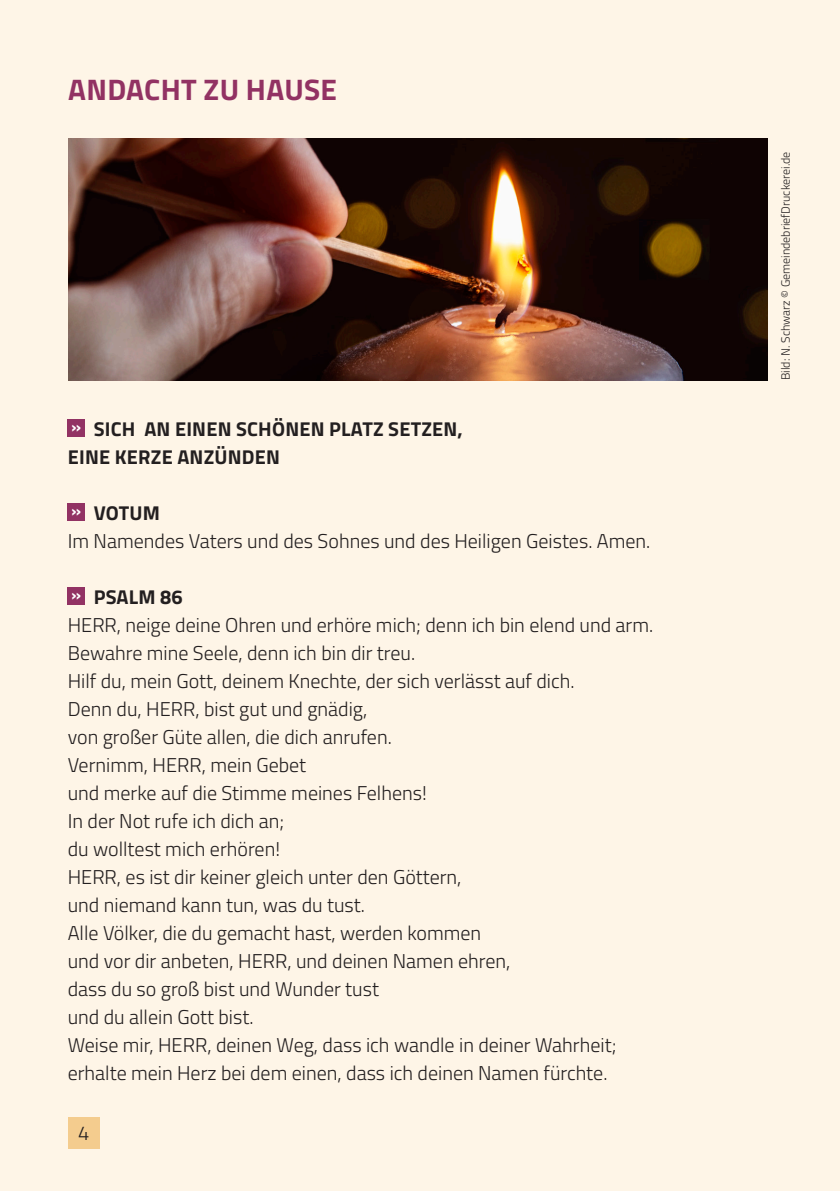
<style>
.page{position:relative;width:840px;height:1191px;background:#fff}
.page>*{position:absolute;margin:0;border:0;box-sizing:border-box;transform-origin:0 0}
.t1{font:700 29.6px "Titillium Web";letter-spacing:.01em;color:#923263}
.t2{font:300 20px/28px "Titillium Web";color:#231f20}
.t3{font:700 20px/28px "Titillium Web";letter-spacing:.01em;color:#231f20}
.t4{font:300 12px "Titillium Web";color:#231f20}
.s1{font-weight:700}
</style>
<div class="page">
<div style="left:0;top:0;width:839px;height:1191px;background:#fef5e7"></div>
<div style="left:68px;top:419px;width:17px;height:17px;background:#923263"></div>
<div style="left:68px;top:503px;width:17px;height:17px;background:#923263"></div>
<div style="left:68px;top:587px;width:17px;height:17px;background:#923263"></div>
<img style="left:68px;top:139px;width:698px;height:241px">
<div style="left:68px;top:1117px;width:31px;height:31px;background:#f4cc8e"></div>
<h1 class="t1" style="left:68px;top:67px;width:270px">ANDACHT ZU HAUSE</h1>
<p class="t3" style="left:68px;top:414px;width:396px"><sup>»</sup> SICH AN EINEN SCHÖNEN PLATZ SETZEN,<br>EINE KERZE ANZÜNDEN</p>
<p class="t2" style="left:68px;top:498px;width:583px"><sup>»</sup> <span class="s1">VOTUM<br></span>Im Namendes Vaters und des Sohnes und des Heiligen Geistes. Amen.</p>
<p class="t2" style="left:68px;top:582px;width:586px"><sup>»</sup> <span class="s1">PSALM 86<br></span>HERR, neige deine Ohren und erhöre mich; denn ich bin elend und arm.<br>Bewahre mine Seele, denn ich bin dir treu.<br>Hilf du, mein Gott, deinem Knechte, der sich verlässt auf dich.<br>Denn du, HERR, bist gut und gnädig,<br>von großer Güte allen, die dich anrufen.<br>Vernimm, HERR, mein Gebet<br>und merke auf die Stimme meines Felhens!<br>In der Not rufe ich dich an;<br>du wolltest mich erhören!<br>HERR, es ist dir keiner gleich unter den Göttern,<br>und niemand kann tun, was du tust.<br>Alle Völker, die du gemacht hast, werden kommen<br>und vor dir anbeten, HERR, und deinen Namen ehren,<br>dass du so groß bist und Wunder tust<br>und du allein Gott bist.<br>Weise mir, HERR, deinen Weg, dass ich wandle in deiner Wahrheit; erhalte mein Herz bei dem einen, dass ich deinen Namen fürchte.</p>
<p class="t2" style="left:78px;top:1118px;width:13px">4</p>
<p class="t4" style="left:776px;top:380px;width:230px;rotate:-90deg">Bild: N. Schwarz © GemeindebriefDruckerei.de</p>
</div>
